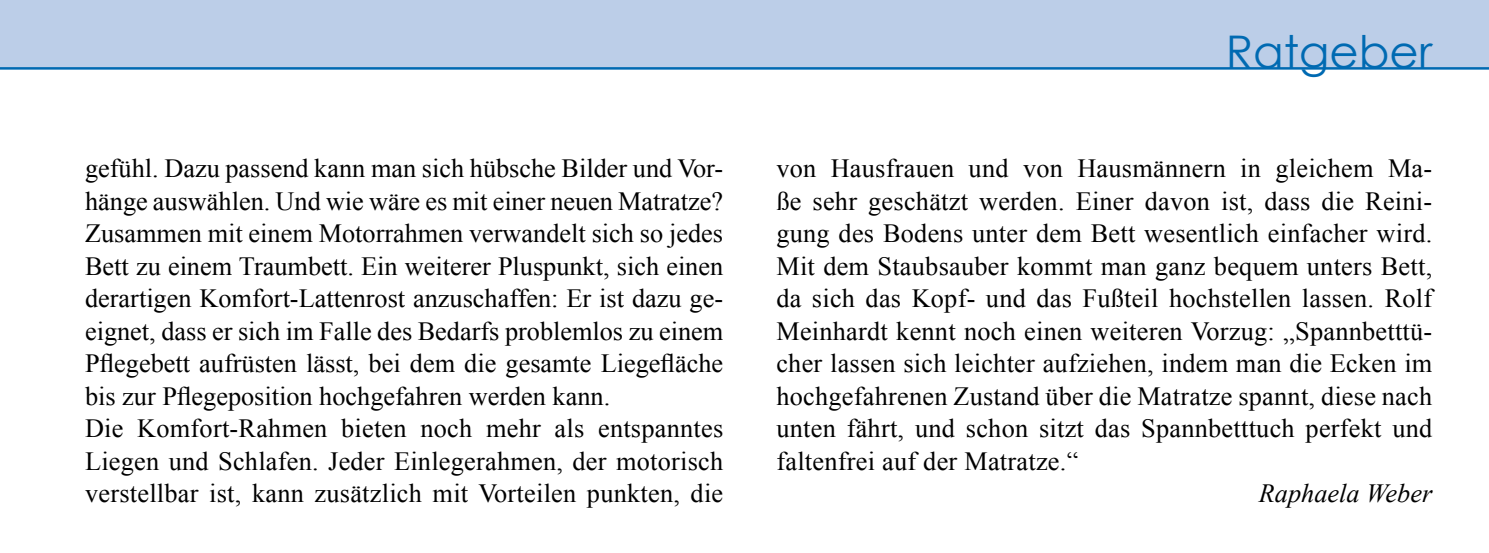
<style>
.page{position:relative;width:1489px;height:553px;background:#fff}
.page>*{position:absolute;margin:0;border:0;box-sizing:border-box;transform-origin:0 0}
.t1{font:45px "Century Gothic";color:#006ab2}
.t2{font:26.25px/32.5px "Times New Roman";color:#000}
.t3{font:italic 26.25px "Times New Roman";color:#000}
</style>
<div class="page">
<div style="left:0;top:0;width:1488px;height:68px;background:#bccee8"></div>
<hr style="left:0;top:67px;width:1488px;height:3px;background:#006ab2">
<h1 class="t1" style="left:1225px;top:24px;width:208px">Ratgeber</h1>
<p class="t2" style="left:85px;top:152px;width:639px">gefühl. Dazu passend kann man sich hübsche Bilder und Vor&shy;hänge auswählen. Und wie wäre es mit einer neuen Matratze?<br>Zusammen mit einem Motorrahmen verwandelt sich so jedes Bett zu einem Traumbett. Ein weiterer Pluspunkt, sich einen derartigen Komfort-Lattenrost anzuschaffen: Er ist dazu ge&shy;eignet, dass er sich im Falle des Bedarfs problemlos zu einem Pflegebett aufrüsten lässt, bei dem die gesamte Liegefläche bis zur Pflegeposition hochgefahren werden kann.<br>Die Komfort-Rahmen bieten noch mehr als entspanntes Liegen und Schlafen. Jeder Einlegerahmen, der motorisch verstellbar ist, kann zusätzlich mit Vorteilen punkten, die</p>
<p class="t2" style="left:776px;top:152px;width:657px;text-align:justify">von Hausfrauen und von Hausmännern in gleichem Ma&shy;ße sehr geschätzt werden. Einer davon ist, dass die Reini&shy;gung des Bodens unter dem Bett wesentlich einfacher wird.<br>Mit dem Staubsauber kommt man ganz bequem unters Bett, da sich das Kopf- und das Fußteil hochstellen lassen. Rolf Meinhardt kennt noch einen weiteren Vorzug: „Spannbetttü&shy;cher lassen sich leichter aufziehen, indem man die Ecken im hochgefahrenen Zustand über die Matratze spannt, diese nach unten fährt, und schon sitzt das Spannbetttuch perfekt und faltenfrei auf der Matratze.“</p>
<p class="t3" style="left:1258px;top:475px;width:175px">Raphaela Weber</p>
</div>
